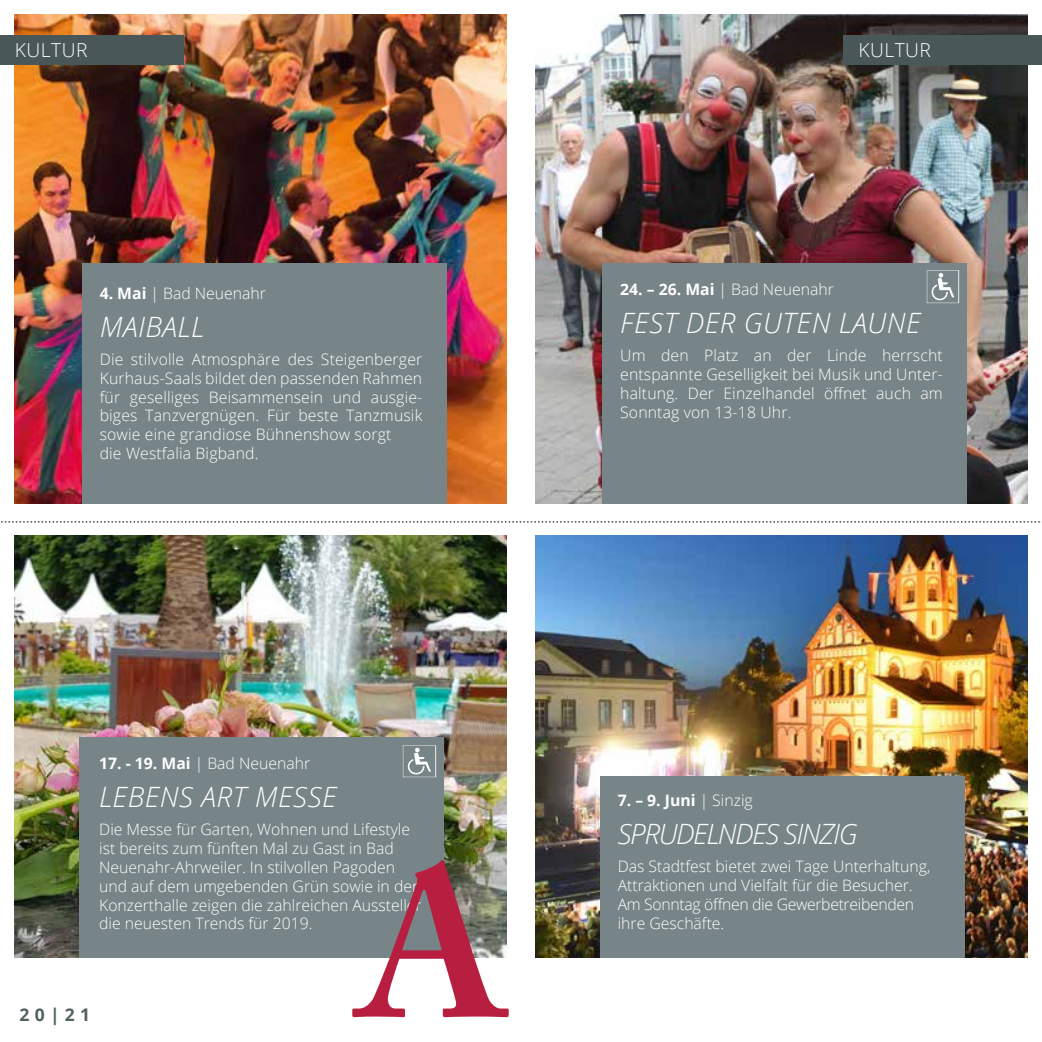
<style>
.page{position:relative;width:1042px;height:1042px;background:#fff}
.page>*{position:absolute;margin:0;border:0;box-sizing:border-box;transform-origin:0 0}
.t1{font:italic 300 28px "Open Sans";letter-spacing:.02em;color:#fff}
.t2{font:italic 300 28px "Open Sans";letter-spacing:-.05em;color:#fff}
.t3{font:300 19.25px "Open Sans";letter-spacing:.025em;color:#fff}
.t4{font:700 17.5px "Open Sans";color:#526062}
.t5{font:300 15.75px/18.9px "Open Sans";color:#fff}
.t6{font:700 15.75px "Open Sans";color:#fff}
.s1{font-weight:700}
.s2{font-weight:300}
</style>
<div class="page">
<img style="left:15px;top:15px;width:491px;height:489px">
<div style="left:82px;top:263px;width:364px;height:241px;background:#778588"></div>
<img style="left:15px;top:536px;width:491px;height:421px">
<div style="left:79px;top:737px;width:364px;height:220px;background:#778588"></div>
<img style="left:536px;top:536px;width:491px;height:421px">
<div style="left:600px;top:776px;width:364px;height:181px;background:#778588"></div>
<img style="left:536px;top:15px;width:491px;height:489px">
<div style="left:603px;top:263px;width:364px;height:241px;background:#778588"></div>
<div style="left:0;top:35px;width:184px;height:29px;background:#495759"></div>
<svg style="left:1px;top:521px;width:1041px;height:2px"></svg>
<div style="left:843px;top:35px;width:199px;height:29px;background:#495759"></div>
<svg style="left:352px;top:860px;width:157px;height:157px"></svg>
<img style="left:926px;top:270px;width:34px;height:33px">
<img style="left:402px;top:745px;width:34px;height:33px">
<p class="t3" style="left:15px;top:36px;width:74px">KULTUR</p>
<p class="t3" style="left:858px;top:36px;width:74px">KULTUR</p>
<p class="t5" style="left:100px;top:283px;width:168px"><span class="s1">4. Mai</span> | Bad Neuenahr</p>
<h1 class="t1" style="left:100px;top:307px;width:106px">MAIBALL</h1>
<p class="t5" style="left:100px;top:349px;width:324px">Die stilvolle Atmosphäre des Steigenberger Kurhaus-Saals bildet den passenden Rahmen für geselliges Beisammensein und ausgie&shy;biges Tanzvergnügen. Für beste Tanzmusik sowie eine grandiose Bühnenshow sorgt<br>die Westfalia Bigband.</p>
<p class="t5" style="left:99px;top:753px;width:212px"><span class="s1">17. - 19. Mai</span> | Bad Neuenahr</p>
<h1 class="t1" style="left:99px;top:777px;width:239px">LEBENS ART MESSE</h1>
<p class="t5" style="left:99px;top:819px;width:324px">Die Messe für Garten, Wohnen und Lifestyle ist bereits zum fünften Mal zu Gast in Bad Neuenahr-Ahrweiler. In stilvollen Pagoden und auf dem umgebenden Grün sowie in der Konzerthalle zeigen die zahlreichen Aussteller die neuesten Trends für 2019.</p>
<p class="t4" style="left:20px;top:1002px;width:72px">20|21</p>
<p class="t5" style="left:620px;top:279px;width:215px"><span class="s1">24. – 26. Mai</span> | Bad Neuenahr</p>
<h1 class="t1" style="left:620px;top:303px;width:302px">FEST DER GUTEN LAUNE</h1>
<p class="t5" style="left:620px;top:345px;width:324px;text-align:justify">Um den Platz an der Linde herrscht entspannte Geselligkeit bei Musik und Unter&shy;haltung. Der Einzelhandel öffnet auch am Sonntag von 13-18 Uhr.</p>
<p class="t6" style="left:618px;top:789px;width:137px">7. – 9. Juni <span class="s2">| Sinzig</span></p>
<h1 class="t2" style="left:618px;top:814px;width:241px">SPRUDELNDES SINZIG</h1>
<p class="t5" style="left:618px;top:856px;width:314px">Das Stadtfest bietet zwei Tage Unterhaltung, Attraktionen und Vielfalt für die Besucher.<br>Am Sonntag öffnen die Gewerbetreibenden ihre Geschäfte.</p>
</div>
